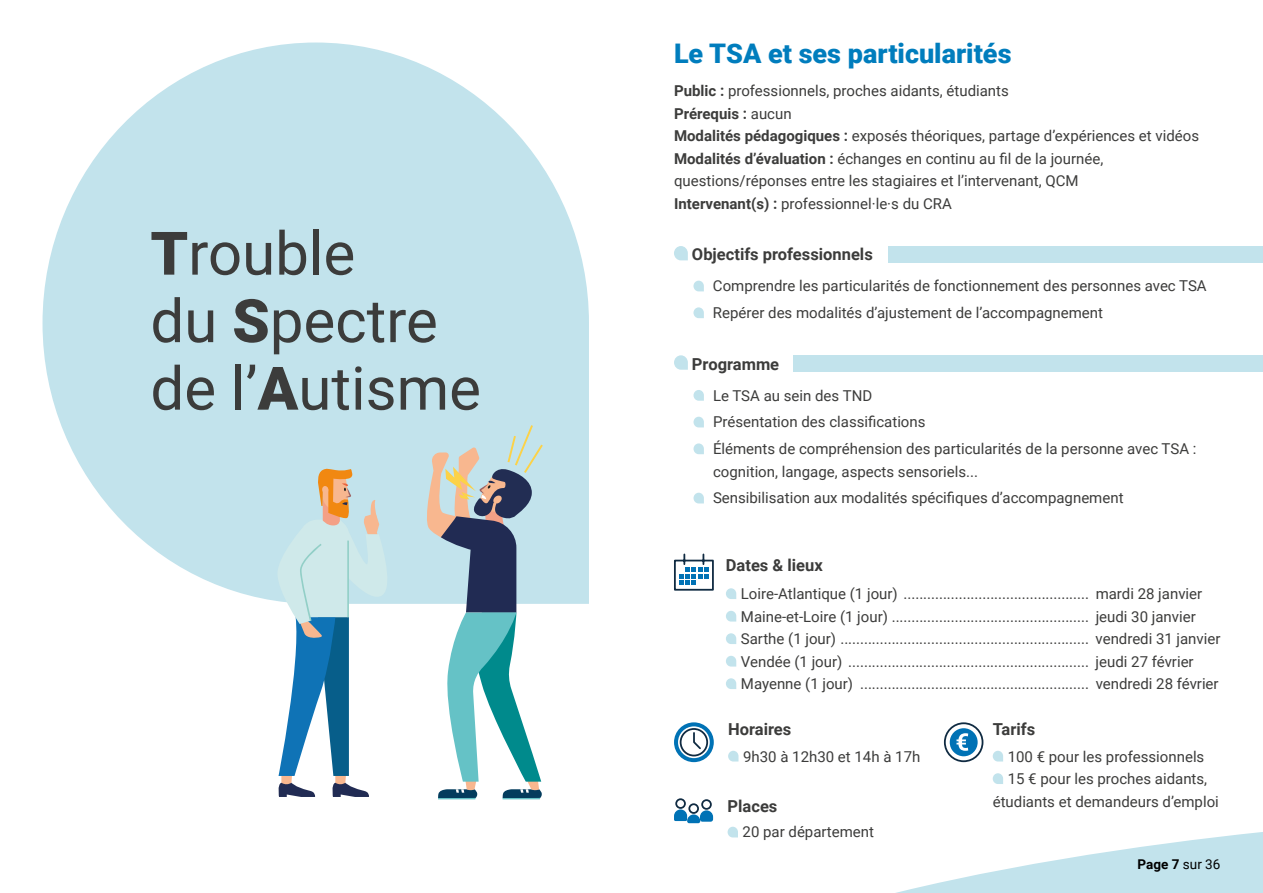
<style>
.page{position:relative;width:1263px;height:893px;background:#fff}
.page>*{position:absolute;margin:0;border:0;box-sizing:border-box;transform-origin:0 0}
.t1{font:60px/67.5px "Roboto";color:#3c3c3b}
.t2{font:900 27px "Roboto";color:#007dbd}
.t3{font:700 16.5px "Roboto";color:#3c3c3b}
.t4{font:15px/22.5px "Roboto";color:#3c3c3b}
.t5{font:700 13.5px "Roboto";color:#000}
.s1{font-weight:900}
.s2{font-weight:700}
.s3{font-weight:400}
</style>
<div class="page">
<svg style="left:43px;top:43px;width:546px;height:561px;fill:#c2e3ec"></svg>
<svg style="left:674px;top:246px;width:14px;height:14px"></svg>
<svg style="left:693px;top:281px;width:11px;height:10px"></svg>
<svg style="left:693px;top:307px;width:11px;height:11px"></svg>
<svg style="left:674px;top:355px;width:14px;height:15px"></svg>
<svg style="left:693px;top:390px;width:11px;height:11px"></svg>
<svg style="left:693px;top:417px;width:11px;height:10px"></svg>
<svg style="left:693px;top:443px;width:11px;height:11px"></svg>
<svg style="left:693px;top:493px;width:11px;height:10px"></svg>
<svg style="left:726px;top:588px;width:10px;height:11px"></svg>
<svg style="left:726px;top:611px;width:10px;height:11px"></svg>
<svg style="left:726px;top:633px;width:10px;height:11px"></svg>
<svg style="left:726px;top:656px;width:10px;height:11px"></svg>
<svg style="left:726px;top:678px;width:10px;height:11px"></svg>
<svg style="left:993px;top:751px;width:10px;height:10px"></svg>
<svg style="left:993px;top:773px;width:10px;height:11px"></svg>
<svg style="left:728px;top:751px;width:10px;height:10px"></svg>
<div style="left:688px;top:803px;width:11px;height:11px;border:2px solid #102b42;border-radius:50%"></div>
<div style="left:701px;top:799px;width:11px;height:11px;border:2px solid #102b42;border-radius:50%"></div>
<div style="left:675px;top:798px;width:11px;height:11px;border:2px solid #102b42;border-radius:50%"></div>
<svg style="left:674px;top:809px;width:39px;height:8px"></svg>
<svg style="left:674px;top:722px;width:40px;height:40px"></svg>
<svg style="left:674px;top:553px;width:40px;height:38px"></svg>
<div style="left:944px;top:722px;width:39px;height:40px;border:2px solid #102b42;border-radius:50%"></div>
<div style="left:950px;top:728px;width:28px;height:28px;background:#0072b5;border-radius:50%"></div>
<svg style="left:956px;top:733px;width:12px;height:18px"></svg>
<div style="left:889px;top:246px;width:374px;height:16px;background:#c2e3ec"></div>
<div style="left:793px;top:355px;width:470px;height:17px;background:#c2e3ec"></div>
<svg style="left:674px;top:817px;width:589px;height:76px"></svg>
<svg style="left:277px;top:468px;width:118px;height:329px"></svg>
<svg style="left:422px;top:425px;width:122px;height:374px"></svg>
<h1 class="t1" style="left:150px;top:217px;width:332px"><span class="s1">T</span>rouble<br>du <span class="s1">S</span>pectre de l’<span class="s1">A</span>utisme</h1>
<h2 class="t2" style="left:674px;top:34px;width:339px">Le TSA et ses particularités</h2>
<p class="t4" style="left:674px;top:79px;width:527px"><span class="s2">Public :</span> professionnels, proches aidants, étudiants<br><span class="s2">Prérequis :</span> aucun<br><span class="s2">Modalités pédagogiques :</span> exposés théoriques, partage d’expériences et vidéos <span class="s2">Modalités d’évaluation :</span> échanges en continu au fil de la journée, questions/réponses entre les stagiaires et l’intervenant, QCM<br><span class="s2">Intervenant(s) :</span> professionnel·le·s du CRA</p>
<p class="t3" style="left:692px;top:243px;width:182px">Objectifs professionnels</p>
<p class="t4" style="left:713px;top:272px;width:495px;line-height:26.7px">Comprendre les particularités de fonctionnement des personnes avec TSA<br>Repérer des modalités d’ajustement de l’accompagnement</p>
<p class="t3" style="left:692px;top:352px;width:89px">Programme</p>
<p class="t4" style="left:713px;top:381px;width:485px;line-height:26.7px">Le TSA au sein des TND<br>Présentation des classifications<br>Éléments de compréhension des particularités de la personne avec TSA :</p>
<p class="t4" style="left:713px;top:457px;width:412px;line-height:26.7px">cognition, langage, aspects sensoriels...<br>Sensibilisation aux modalités spécifiques d’accompagnement</p>
<p class="t3" style="left:726px;top:554px;width:98px">Dates &amp; lieux</p>
<p class="t4" style="left:741px;top:582px;width:481px">Loire-Atlantique (1 jour) ............................................... mardi 28 janvier Maine-et-Loire (1 jour) .................................................. jeudi 30 janvier Sarthe (1 jour) ............................................................... vendredi 31 janvier Vendée (1 jour) ............................................................. jeudi 27 février Mayenne (1 jour) .......................................................... vendredi 28 février</p>
<p class="t3" style="left:993px;top:717px;width:44px">Tarifs</p>
<p class="t4" style="left:1008px;top:744px;width:201px">100 € pour les professionnels<br>15 € pour les proches aidants,</p>
<p class="t3" style="left:728px;top:794px;width:51px">Places</p>
<p class="t4" style="left:993px;top:789px;width:228px">étudiants et demandeurs d’emploi</p>
<p class="t4" style="left:743px;top:820px;width:133px">20 par département</p>
<p class="t3" style="left:728px;top:717px;width:65px">Horaires</p>
<p class="t4" style="left:743px;top:744px;width:179px">9h30 à 12h30 et 14h à 17h</p>
<p class="t5" style="left:1137px;top:855px;width:84px">Page 7 <span class="s3">sur 36</span></p>
</div>
